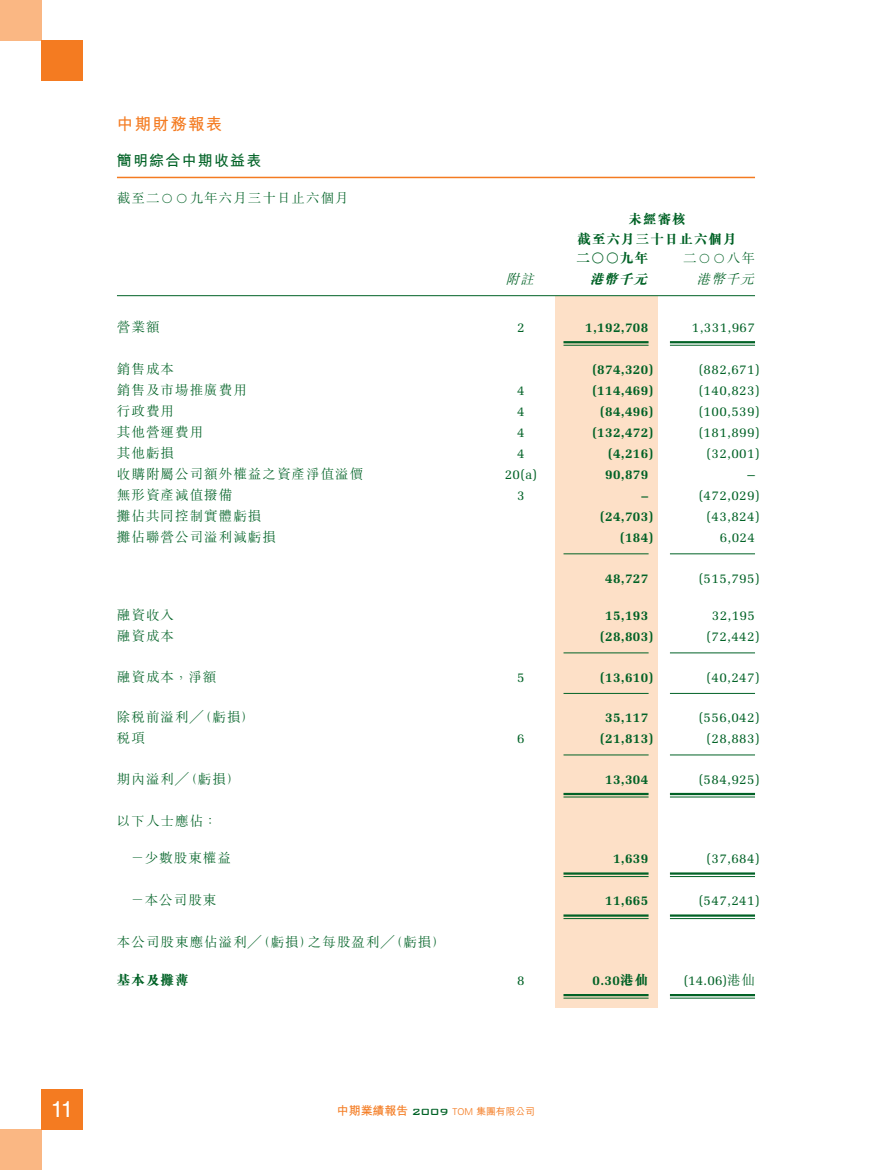
<style>
.page{position:relative;width:872px;height:1170px;background:#fff}
.page>*{position:absolute;margin:0;border:0;box-sizing:border-box;transform-origin:0 0}
.t1{font:22.5px "Helvetica LT Std";color:#fff}
.t2{font:16.5px "M Hei HK Bold B5 pc H";letter-spacing:.08em;color:#f47b21}
.t3{font:15px "M Hei HK Bold B5 pc H";letter-spacing:.08em;color:#016226}
.t4{font:13.5px "M Sung HK Light B5 pc H";letter-spacing:.08em;color:#016226}
.t5{font:13.5px "Melior LT Std";letter-spacing:.03em;color:#016226}
.t6{font:700 13.5px "Melior LT Std";letter-spacing:.03em;color:#016226}
.t7{font:13.5px/19.5px "M Sung HK Xbold B5 pc H";letter-spacing:.08em;color:#016226}
.t8{font:italic 13.5px "M Sung HK Light B5 pc H";color:#016226}
.t9{font:italic 13.5px "M Sung HK Xbold B5 pc H";color:#016226}
.t10{font:12px "M Hei HK Bold B5 pc H";letter-spacing:-.01em;color:#f47b21}
.s1{font-family:"M Sung HK Xbold B5 pc H";font-weight:400}
.s2{font-family:"M Sung HK Light B5 pc H"}
.s3{font-family:"Bank Gothic BT";font-weight:500;color:#016226}
.s4{font-family:"Frutiger LT Std";font-weight:300;font-size:9.75px}
.s5{font-family:"M Hei HK Medium B5 pc H";font-size:9.75px}
</style>
<div class="page">
<div style="left:0;top:0;width:41px;height:40px;background:#fab783"></div>
<div style="left:41px;top:40px;width:42px;height:41px;background:#f47b21"></div>
<div style="left:0;top:1129px;width:41px;height:40px;background:#fab783"></div>
<div style="left:41px;top:1089px;width:42px;height:40px;background:#f47b21"></div>
<hr style="left:117px;top:177px;width:638px;height:1px;background:#f47b21">
<div style="left:555px;top:296px;width:102px;height:711px;background:#fde0c7"></div>
<hr style="left:117px;top:295px;width:638px;height:1px;background:#016226">
<hr style="left:563px;top:341px;width:85px;height:2px;background:#016226">
<hr style="left:563px;top:345px;width:85px;height:1px;background:#016226">
<hr style="left:670px;top:341px;width:85px;height:2px;background:#016226">
<hr style="left:670px;top:345px;width:85px;height:1px;background:#016226">
<hr style="left:563px;top:553px;width:85px;height:1px;background:#016226">
<hr style="left:670px;top:553px;width:85px;height:1px;background:#016226">
<hr style="left:563px;top:652px;width:85px;height:1px;background:#016226">
<hr style="left:670px;top:652px;width:85px;height:1px;background:#016226">
<hr style="left:563px;top:693px;width:85px;height:1px;background:#016226">
<hr style="left:670px;top:693px;width:85px;height:1px;background:#016226">
<hr style="left:563px;top:754px;width:85px;height:1px;background:#016226">
<hr style="left:670px;top:754px;width:85px;height:1px;background:#016226">
<hr style="left:563px;top:792px;width:85px;height:3px;background:#016226">
<hr style="left:563px;top:796px;width:85px;height:1px;background:#016226">
<hr style="left:670px;top:792px;width:85px;height:3px;background:#016226">
<hr style="left:670px;top:796px;width:85px;height:1px;background:#016226">
<hr style="left:563px;top:872px;width:85px;height:2px;background:#016226">
<hr style="left:563px;top:876px;width:85px;height:1px;background:#016226">
<hr style="left:670px;top:872px;width:85px;height:2px;background:#016226">
<hr style="left:670px;top:876px;width:85px;height:1px;background:#016226">
<hr style="left:563px;top:914px;width:85px;height:2px;background:#016226">
<hr style="left:563px;top:918px;width:85px;height:1px;background:#016226">
<hr style="left:670px;top:914px;width:85px;height:2px;background:#016226">
<hr style="left:670px;top:918px;width:85px;height:1px;background:#016226">
<hr style="left:563px;top:993px;width:85px;height:3px;background:#016226">
<hr style="left:563px;top:997px;width:85px;height:1px;background:#016226">
<hr style="left:670px;top:993px;width:85px;height:3px;background:#016226">
<hr style="left:670px;top:997px;width:85px;height:1px;background:#016226">
<p class="t2" style="left:117px;top:117px;width:107px">中期財務報表</p>
<p class="t3" style="left:117px;top:155px;width:146px">簡明綜合中期收益表</p>
<p class="t4" style="left:117px;top:193px;width:233px">截至二○○九年六月三十日止六個月</p>
<p class="t7" style="left:576px;top:211px;width:162px;text-indent:52px">未經審核<br>截至六月三十日止六個月二○○九年</p>
<p class="t4" style="left:683px;top:253px;width:73px">二○○八年</p>
<p class="t8" style="left:505px;top:274px;width:30px">附註</p>
<p class="t9" style="left:590px;top:274px;width:62px">港幣千元</p>
<p class="t8" style="left:696px;top:274px;width:62px">港幣千元</p>
<p class="t4" style="left:117px;top:322px;width:44px">營業額</p>
<p class="t5" style="left:517px;top:322px;width:9px">2</p>
<p class="t6" style="left:585px;top:319px;width:65px">1,192,708</p>
<p class="t5" style="left:692px;top:322px;width:65px">1,331,967</p>
<p class="t4" style="left:117px;top:364px;width:59px">銷售成本</p>
<p class="t6" style="left:592px;top:361px;width:62px">(874,320)</p>
<p class="t5" style="left:698px;top:364px;width:62px">(882,671)</p>
<p class="t4" style="left:117px;top:385px;width:131px">銷售及市場推廣費用</p>
<p class="t5" style="left:517px;top:385px;width:9px">4</p>
<p class="t6" style="left:592px;top:382px;width:62px">(114,469)</p>
<p class="t5" style="left:698px;top:385px;width:62px">(140,823)</p>
<p class="t4" style="left:117px;top:406px;width:59px">行政費用</p>
<p class="t5" style="left:517px;top:406px;width:9px">4</p>
<p class="t6" style="left:600px;top:403px;width:54px">(84,496)</p>
<p class="t5" style="left:698px;top:406px;width:62px">(100,539)</p>
<p class="t4" style="left:117px;top:427px;width:88px">其他營運費用</p>
<p class="t5" style="left:517px;top:427px;width:9px">4</p>
<p class="t6" style="left:592px;top:424px;width:62px">(132,472)</p>
<p class="t5" style="left:698px;top:427px;width:62px">(181,899)</p>
<p class="t4" style="left:117px;top:448px;width:59px">其他虧損</p>
<p class="t5" style="left:517px;top:448px;width:9px">4</p>
<p class="t6" style="left:608px;top:445px;width:47px">(4,216)</p>
<p class="t5" style="left:706px;top:448px;width:54px">(32,001)</p>
<p class="t4" style="left:117px;top:469px;width:248px">收購附屬公司額外權益之資產淨值溢價</p>
<p class="t5" style="left:505px;top:469px;width:34px">20(a)</p>
<p class="t6" style="left:605px;top:466px;width:45px">90,879</p>
<p class="t5" style="left:747px;top:469px;width:9px">–</p>
<p class="t4" style="left:117px;top:490px;width:117px">無形資產減值撥備</p>
<p class="t5" style="left:517px;top:490px;width:9px">3</p>
<p class="t6" style="left:641px;top:487px;width:8px">–</p>
<p class="t5" style="left:698px;top:490px;width:62px">(472,029)</p>
<p class="t4" style="left:117px;top:511px;width:146px">攤佔共同控制實體虧損</p>
<p class="t6" style="left:600px;top:508px;width:54px">(24,703)</p>
<p class="t5" style="left:706px;top:511px;width:54px">(43,824)</p>
<p class="t4" style="left:117px;top:532px;width:161px">攤佔聯營公司溢利減虧損</p>
<p class="t6" style="left:620px;top:529px;width:35px">(184)</p>
<p class="t5" style="left:719px;top:532px;width:37px">6,024</p>
<p class="t6" style="left:605px;top:570px;width:45px">48,727</p>
<p class="t5" style="left:698px;top:572px;width:62px">(515,795)</p>
<p class="t4" style="left:117px;top:610px;width:59px">融資收入</p>
<p class="t6" style="left:605px;top:607px;width:45px">15,193</p>
<p class="t5" style="left:712px;top:610px;width:45px">32,195</p>
<p class="t4" style="left:117px;top:631px;width:59px">融資成本</p>
<p class="t6" style="left:600px;top:628px;width:54px">(28,803)</p>
<p class="t5" style="left:706px;top:631px;width:54px">(72,442)</p>
<p class="t4" style="left:117px;top:671px;width:101px">融資成本，淨額</p>
<p class="t5" style="left:517px;top:671px;width:9px">5</p>
<p class="t6" style="left:600px;top:669px;width:54px">(13,610)</p>
<p class="t5" style="left:706px;top:671px;width:54px">(40,247)</p>
<p class="t4" style="left:117px;top:712px;width:139px">除稅前溢利╱（虧損）</p>
<p class="t6" style="left:605px;top:709px;width:45px">35,117</p>
<p class="t5" style="left:698px;top:712px;width:62px">(556,042)</p>
<p class="t4" style="left:117px;top:733px;width:30px">稅項</p>
<p class="t5" style="left:517px;top:733px;width:9px">6</p>
<p class="t6" style="left:600px;top:730px;width:54px">(21,813)</p>
<p class="t5" style="left:706px;top:733px;width:54px">(28,883)</p>
<p class="t4" style="left:117px;top:773px;width:124px">期內溢利╱（虧損）</p>
<p class="t6" style="left:605px;top:771px;width:45px">13,304</p>
<p class="t5" style="left:698px;top:773px;width:62px">(584,925)</p>
<p class="t4" style="left:117px;top:815px;width:102px">以下人士應佔：</p>
<p class="t4" style="left:131px;top:853px;width:102px">－少數股東權益</p>
<p class="t6" style="left:613px;top:850px;width:37px">1,639</p>
<p class="t5" style="left:706px;top:853px;width:54px">(37,684)</p>
<p class="t4" style="left:131px;top:895px;width:87px">－本公司股東</p>
<p class="t6" style="left:605px;top:892px;width:45px">11,665</p>
<p class="t5" style="left:698px;top:895px;width:62px">(547,241)</p>
<p class="t4" style="left:117px;top:937px;width:330px">本公司股東應佔溢利╱（虧損）之每股盈利╱（虧損）</p>
<p class="t7" style="left:117px;top:971px;width:73px">基本及攤薄</p>
<p class="t5" style="left:517px;top:974px;width:9px">8</p>
<p class="t6" style="left:592px;top:972px;width:57px">0.30<span class="s1">港仙</span></p>
<p class="t5" style="left:683px;top:974px;width:73px">(14.06)<span class="s2">港仙</span></p>
<h1 class="t1" style="left:51px;top:1100px;width:24px">11</h1>
<p class="t10" style="left:337px;top:1105px;width:199px">中期業績報告 <span class="s3">2009</span> <span class="s4">TOM</span> <span class="s5">集團有限公司</span></p>
</div>
